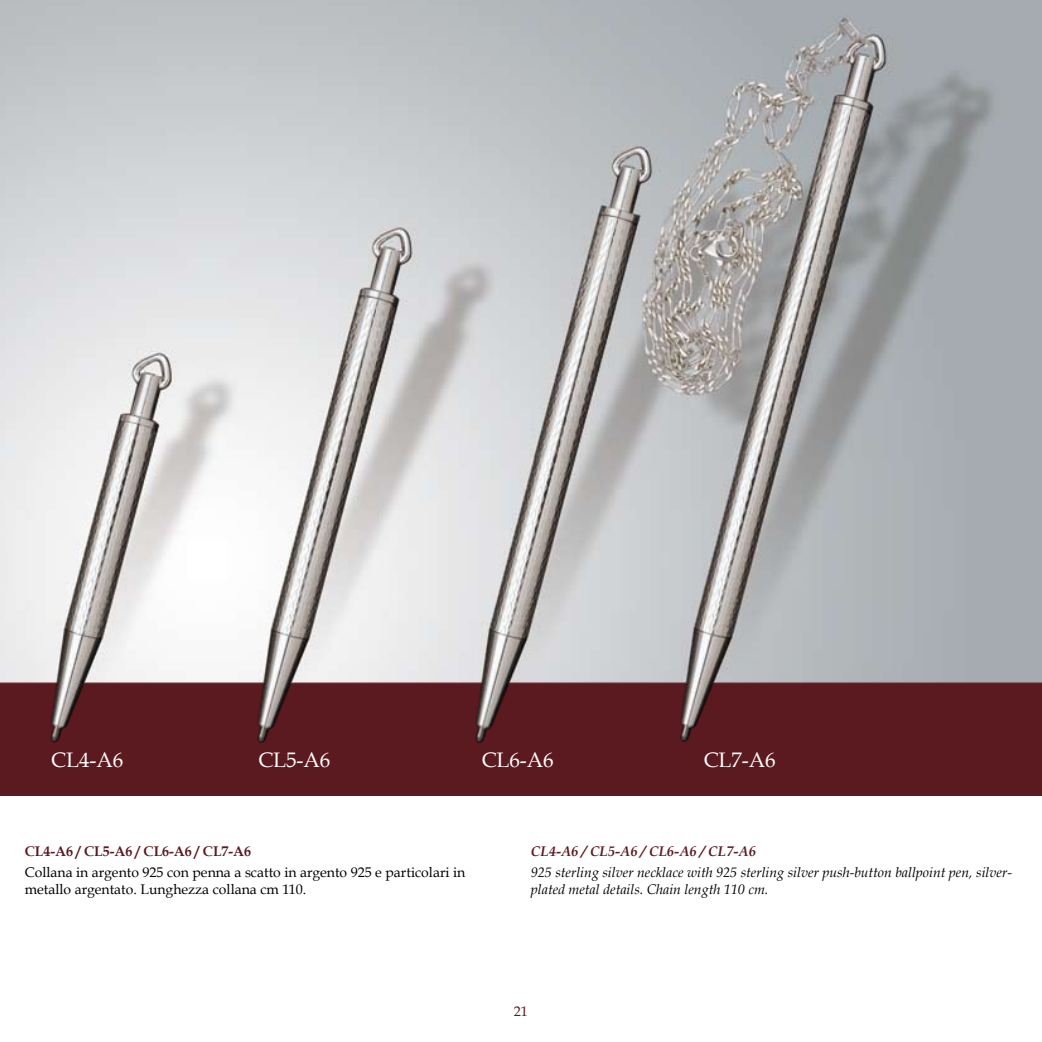
<style>
.page{position:relative;width:1042px;height:1042px;background:#fff}
.page>*{position:absolute;margin:0;border:0;box-sizing:border-box;transform-origin:0 0}
.t1{font:21px "Book Antiqua";color:#fff}
.t2{font:italic 14px/17.5px "Book Antiqua";color:#000}
.t3{font:14px/17.5px "Book Antiqua";color:#000}
.t4{font:700 14px "Book Antiqua";color:#5b1a20}
.t5{font:italic 700 14px "Book Antiqua";color:#5b1a20}
.t6{font:14px "Book Antiqua";color:#5b1a20}
</style>
<div class="page">
<div style="left:0;top:682px;width:1042px;height:114px;background:#5b1a20"></div>
<img style="left:0;top:0;width:1042px;height:743px">
<h1 class="t1" style="left:51px;top:747px;width:74px">CL4-A6</h1>
<h1 class="t1" style="left:258px;top:747px;width:74px">CL5-A6</h1>
<h1 class="t1" style="left:482px;top:747px;width:74px">CL6-A6</h1>
<h1 class="t1" style="left:704px;top:747px;width:74px">CL7-A6</h1>
<p class="t4" style="left:25px;top:842px;width:228px">CL4-A6 / CL5-A6 / CL6-A6 / CL7-A6</p>
<p class="t3" style="left:25px;top:863px;width:442px">Collana in argento 925 con penna a scatto in argento 925 e particolari in metallo argentato. Lunghezza collana cm 110.</p>
<p class="t5" style="left:531px;top:842px;width:227px">CL4-A6 / CL5-A6 / CL6-A6 / CL7-A6</p>
<p class="t2" style="left:531px;top:863px;width:482px">925 sterling silver necklace with 925 sterling silver push-button ballpoint pen, silver&shy;plated metal details. Chain length 110 cm.</p>
<p class="t6" style="left:514px;top:1003px;width:15px">21</p>
</div>
